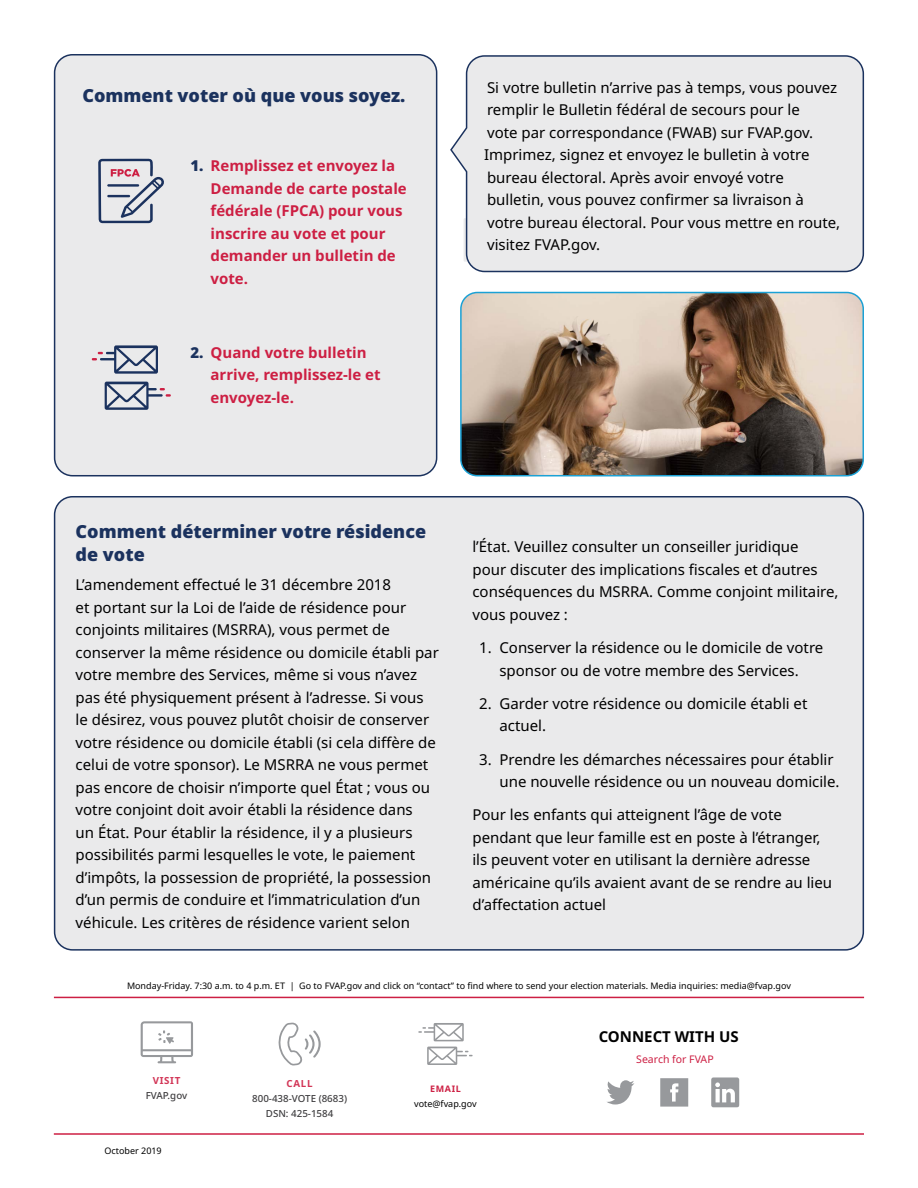
<style>
.page{position:relative;width:918px;height:1188px;background:#fff}
.page>*{position:absolute;margin:0;border:0;box-sizing:border-box;transform-origin:0 0}
.H2_v3{font:900 18px/22.5px "Noto Sans";color:#1b325e}
.Body_Copy{font:15px/22.5px "Noto Sans";color:#000}
.t1{font:700 15px/22.5px "Noto Sans";color:#cd1f43}
.Body_Copy-2{font:700 15px "Noto Sans";color:#000}
.Body_Copy-3{font:10.5px "Noto Sans";color:#cd1f43}
.Footer_6_5pt{font:500 9.75px "Noto Sans";color:#414042}
.Footer_6_5pt-2{font:700 9.75px "Noto Sans";letter-spacing:.07em;color:#d23556}
.small_print{font:9px "Noto Sans";color:#000}
.small_print-2{font:700 9px "Noto Sans";letter-spacing:.07em;color:#cd1f43}
.s1{font-weight:900;color:#1b325e}
</style>
<div class="page">
<hr style="left:54px;top:997px;width:810px;height:1px;background:#cd1f43">
<hr style="left:54px;top:1133px;width:810px;height:2px;background:#cd1f43">
<svg style="left:607px;top:1080px;width:27px;height:25px"></svg>
<svg style="left:660px;top:1078px;width:28px;height:29px"></svg>
<svg style="left:711px;top:1077px;width:28px;height:30px"></svg>
<svg style="left:141px;top:1021px;width:52px;height:42px"></svg>
<svg style="left:418px;top:1023px;width:46px;height:18px"></svg>
<svg style="left:427px;top:1047px;width:46px;height:18px"></svg>
<svg style="left:278px;top:1023px;width:43px;height:42px"></svg>
<div style="left:55px;top:55px;width:382px;height:421px;background:#eaeaeb;border-radius:18px"></div>
<div style="left:54px;top:54px;width:383px;height:422px;border:2px solid #1b325e;border-radius:18px"></div>
<div style="left:450px;top:55px;width:415px;height:218px;background:#eaeaeb"></div>
<div style="left:55px;top:497px;width:808px;height:453px;background:#eaeaeb;border-radius:18px"></div>
<svg style="left:98px;top:159px;width:66px;height:64px"></svg>
<svg style="left:92px;top:345px;width:66px;height:29px"></svg>
<svg style="left:105px;top:382px;width:66px;height:28px"></svg>
<img style="left:461px;top:293px;width:402px;height:183px">
<div style="left:460px;top:292px;width:404px;height:184px;border:2px solid #1ba1d5;border-radius:16px"></div>
<h2 class="H2_v3" style="left:82px;top:84px;width:325px">Comment voter où que vous soyez.</h2>
<p class="t1" style="left:211px;top:155px;width:198px;text-indent:-20px"><span class="s1">1.</span> Remplissez et envoyez la<br>Demande de carte postale fédérale (FPCA) pour vous inscrire au vote et pour demander un bulletin de vote.</p>
<p class="t1" style="left:211px;top:341px;width:172px;text-indent:-20px"><span class="s1">2.</span> Quand votre bulletin arrive, remplissez-le et envoyez-le.</p>
<p class="Body_Copy" style="left:484px;top:77px;width:358px">Si votre bulletin n’arrive pas à temps, vous pouvez remplir le Bulletin fédéral de secours pour le<br>vote par correspondance (FWAB) sur FVAP.gov.<br>Imprimez, signez et envoyez le bulletin à votre bureau électoral. Après avoir envoyé votre bulletin, vous pouvez confirmer sa livraison à votre bureau électoral. Pour vous mettre en route, visitez FVAP.gov.</p>
<h2 class="H2_v3" style="left:76px;top:521px;width:352px">Comment déterminer votre résidence de vote</h2>
<p class="Body_Copy" style="left:76px;top:574px;width:365px">L’amendement effectué le 31 décembre 2018<br>et portant sur la Loi de l’aide de résidence pour conjoints militaires (MSRRA), vous permet de conserver la même résidence ou domicile établi par votre membre des Services, même si vous n’avez pas été physiquement présent à l’adresse. Si vous le désirez, vous pouvez plutôt choisir de conserver votre résidence ou domicile établi (si cela diffère de celui de votre sponsor). Le MSRRA ne vous permet pas encore de choisir n’importe quel État ; vous ou votre conjoint doit avoir établi la résidence dans<br>un État. Pour établir la résidence, il y a plusieurs possibilités parmi lesquelles le vote, le paiement d’impôts, la possession de propriété, la possession d’un permis de conduire et l’immatriculation d’un véhicule. Les critères de résidence varient selon</p>
<p class="Body_Copy" style="left:472px;top:536px;width:368px">l’État. Veuillez consulter un conseiller juridique<br>pour discuter des implications fiscales et d’autres conséquences du MSRRA. Comme conjoint militaire, vous pouvez :</p>
<p class="Body_Copy" style="left:479px;top:637px;width:346px;text-align:center">1. Conserver la résidence ou le domicile de votre sponsor ou de votre membre des Services.</p>
<p class="Body_Copy" style="left:499px;top:692px;width:310px;text-indent:-20px">2. Garder votre résidence ou domicile établi et actuel.</p>
<p class="Body_Copy" style="left:499px;top:748px;width:342px;text-indent:-20px">3. Prendre les démarches nécessaires pour établir une nouvelle résidence ou un nouveau domicile.</p>
<p class="Body_Copy" style="left:472px;top:804px;width:361px">Pour les enfants qui atteignent l’âge de vote pendant que leur famille est en poste à l’étranger, ils peuvent voter en utilisant la dernière adresse américaine qu’ils avaient avant de se rendre au lieu d’affectation actuel</p>
<p class="small_print" style="left:127px;top:981px;width:665px">Monday-Friday. 7:30 a.m. to 4 p.m. ET | Go to FVAP.gov and click on “contact” to find where to send your election materials. Media inquiries: media@fvap.gov</p>
<p class="Footer_6_5pt-2" style="left:153px;top:1075px;width:29px">VISIT</p>
<p class="Footer_6_5pt" style="left:146px;top:1090px;width:43px">FVAP.gov</p>
<p class="small_print" style="left:105px;top:1146px;width:59px">October 2019</p>
<p class="Footer_6_5pt-2" style="left:287px;top:1078px;width:28px">CALL</p>
<p class="Footer_6_5pt" style="left:252px;top:1093px;width:96px">800-438-VOTE (8683)</p>
<p class="Footer_6_5pt" style="left:266px;top:1108px;width:69px">DSN: 425-1584</p>
<p class="small_print-2" style="left:430px;top:1084px;width:32px">EMAIL</p>
<p class="small_print" style="left:414px;top:1099px;width:64px">vote@fvap.gov</p>
<p class="Body_Copy-2" style="left:599px;top:1028px;width:142px">CONNECT WITH US</p>
<p class="Body_Copy-3" style="left:636px;top:1054px;width:79px">Search for FVAP</p>
</div>
